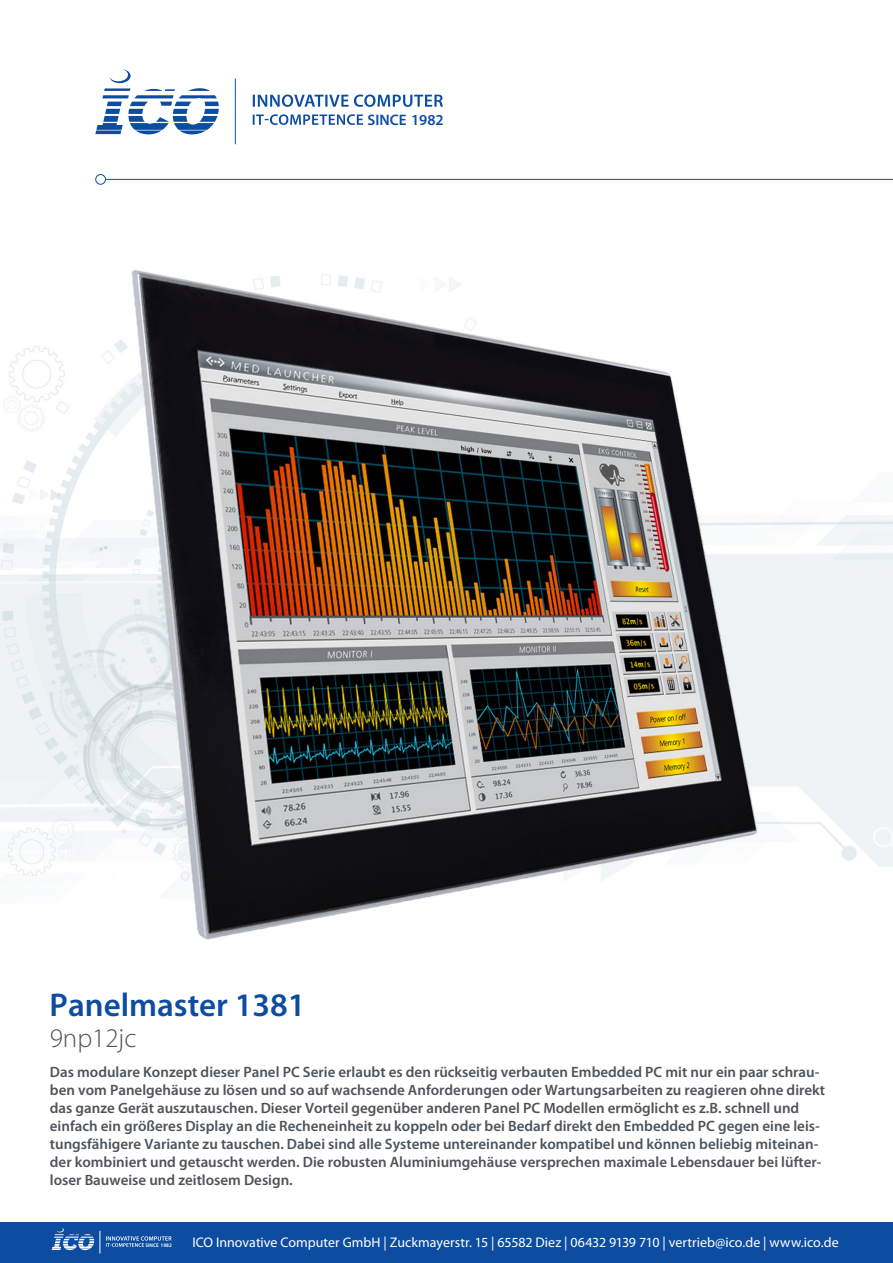
<style>
.page{position:relative;width:893px;height:1263px;background:#fff}
.page>*{position:absolute;margin:0;border:0;box-sizing:border-box;transform-origin:0 0}
.t1{font:600 33px "Myriad Pro";color:#0d4da1}
.t2{font:300 27px "Myriad Pro";color:#4d545a}
.t3{font:600 15.3px "Myriad Pro";color:#0d4da1}
.t4{font:600 15px/18px "Myriad Pro";color:#4d545a}
.t5{font:13.95px "Myriad Pro";color:#fff}
.t6{font:600 5.25px "Myriad Pro";color:#fff}
</style>
<div class="page">
<img style="left:0;top:82px;width:893px;height:858px">
<div style="left:0;top:1222px;width:893px;height:41px;background:#0d4da1"></div>
<svg style="left:95px;top:69px;width:124px;height:65px"></svg>
<hr style="left:235px;top:78px;width:1px;height:66px;background:#0d4da1">
<svg style="left:253px;top:95px;width:190px;height:12px"></svg>
<svg style="left:253px;top:114px;width:110px;height:11px"></svg>
<div style="left:95px;top:174px;width:11px;height:11px;border:1px solid #0d4da1;border-radius:50%"></div>
<hr style="left:105px;top:179px;width:788px;height:1px;background:#0d4da1">
<svg style="left:52px;top:1228px;width:42px;height:22px"></svg>
<svg style="left:100px;top:1231px;width:72px;height:22px"></svg>
<p class="t3" style="left:367px;top:110px;width:78px">SINCE 1982</p>
<h1 class="t1" style="left:50px;top:984px;width:258px">Panelmaster 1381</h1>
<h2 class="t2" style="left:50px;top:1021px;width:88px">9np12jc</h2>
<p class="t4" style="left:50px;top:1063px;width:777px">Das modulare Konzept dieser Panel PC Serie erlaubt es den rückseitig verbauten Embedded PC mit nur ein paar schrau&shy;ben vom Panelgehäuse zu lösen und so auf wachsende Anforderungen oder Wartungsarbeiten zu reagieren ohne direkt das ganze Gerät auszutauschen. Dieser Vorteil gegenüber anderen Panel PC Modellen ermöglicht es z.B. schnell und einfach ein größeres Display an die Recheneinheit zu koppeln oder bei Bedarf direkt den Embedded PC gegen eine leis&shy;tungsfähigere Variante zu tauschen. Dabei sind alle Systeme untereinander kompatibel und können beliebig miteinan&shy;der kombiniert und getauscht werden. Die robusten Aluminiumgehäuse versprechen maximale Lebensdauer bei lüfter&shy;loser Bauweise und zeitlosem Design.</p>
<p class="t6" style="left:146px;top:1242px;width:28px">SINCE 1982</p>
<p class="t5" style="left:192px;top:1233px;width:648px">ICO Innovative Computer GmbH | Zuckmayerstr. 15 | 65582 Diez | 06432 9139 710 | vertrieb@ico.de | www.ico.de</p>
</div>
